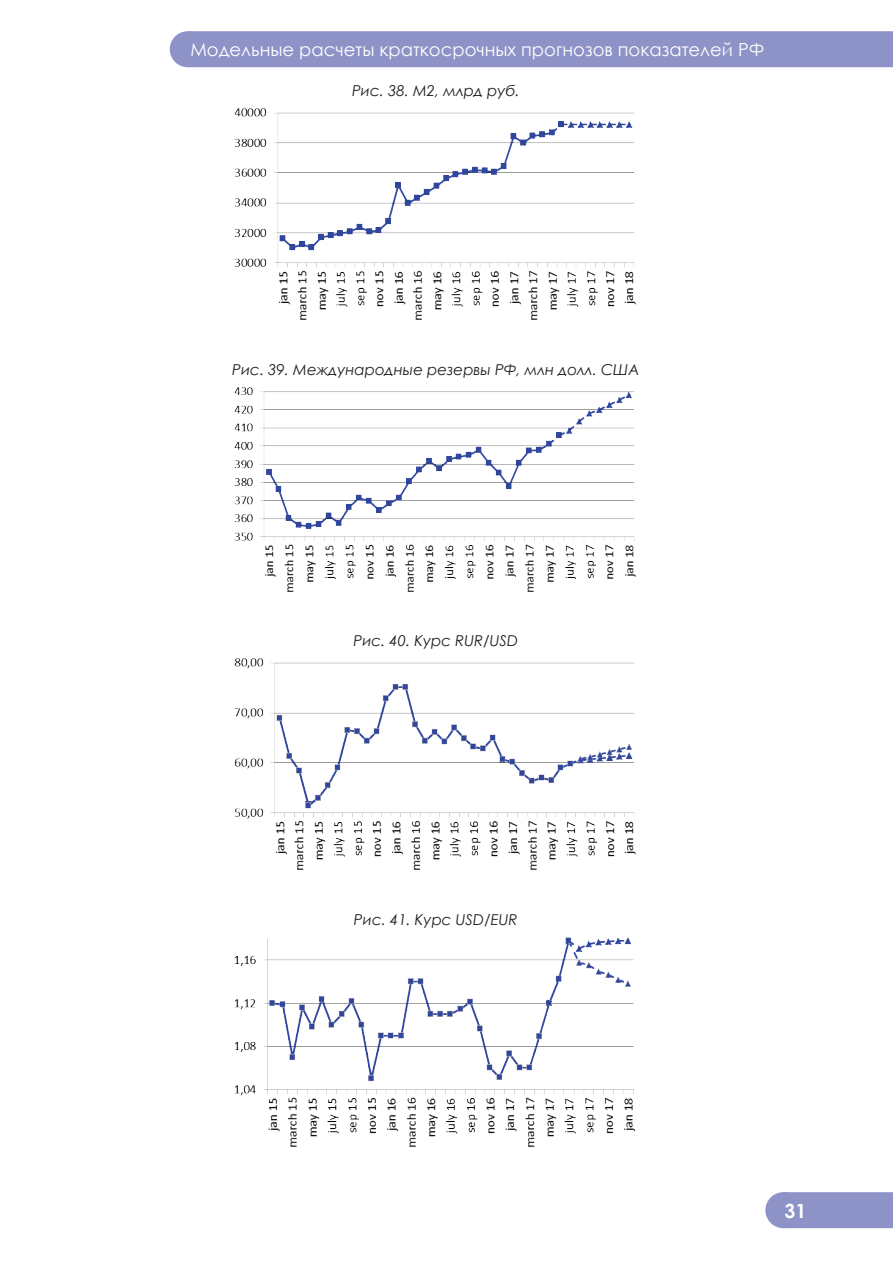
<style>
.page{position:relative;width:893px;height:1263px;background:#fff}
.page>*{position:absolute;margin:0;border:0;box-sizing:border-box;transform-origin:0 0}
.t1{font:700 19.5px "Century Gothic";color:#fff}
.t2{font:18px "Century Gothic";color:#fff}
.t3{font:italic 15px "Century Gothic";color:#231f20}
</style>
<div class="page">
<div style="left:170px;top:32px;width:35px;height:34px;background:#8d92c7;border-radius:50%"></div>
<div style="left:170px;top:31px;width:36px;height:36px;border:2px solid #8d92c7;border-radius:50%"></div>
<div style="left:189px;top:31px;width:704px;height:36px;background:#8d92c7"></div>
<div style="left:766px;top:1193px;width:35px;height:34px;background:#8d92c7;border-radius:50%"></div>
<div style="left:765px;top:1192px;width:36px;height:36px;border:2px solid #8d92c7;border-radius:50%"></div>
<div style="left:783px;top:1192px;width:110px;height:36px;background:#8d92c7"></div>
<img style="left:234px;top:108px;width:402px;height:212px">
<img style="left:234px;top:387px;width:402px;height:205px">
<img style="left:234px;top:658px;width:402px;height:212px">
<img style="left:234px;top:937px;width:402px;height:210px">
<p class="t2" style="left:190px;top:37px;width:561px">Модельные расчеты краткосрочных прогнозов показателей РФ</p>
<p class="t3" style="left:352px;top:80px;width:169px">Рис. 38. M2, млрд руб.</p>
<p class="t3" style="left:232px;top:359px;width:409px">Рис. 39. Международные резервы РФ, млн долл. США</p>
<p class="t3" style="left:353px;top:630px;width:166px">Рис. 40. Курс RUR/USD</p>
<p class="t3" style="left:354px;top:909px;width:165px">Рис. 41. Курс USD/EUR</p>
<h1 class="t1" style="left:784px;top:1195px;width:23px">31</h1>
</div>
